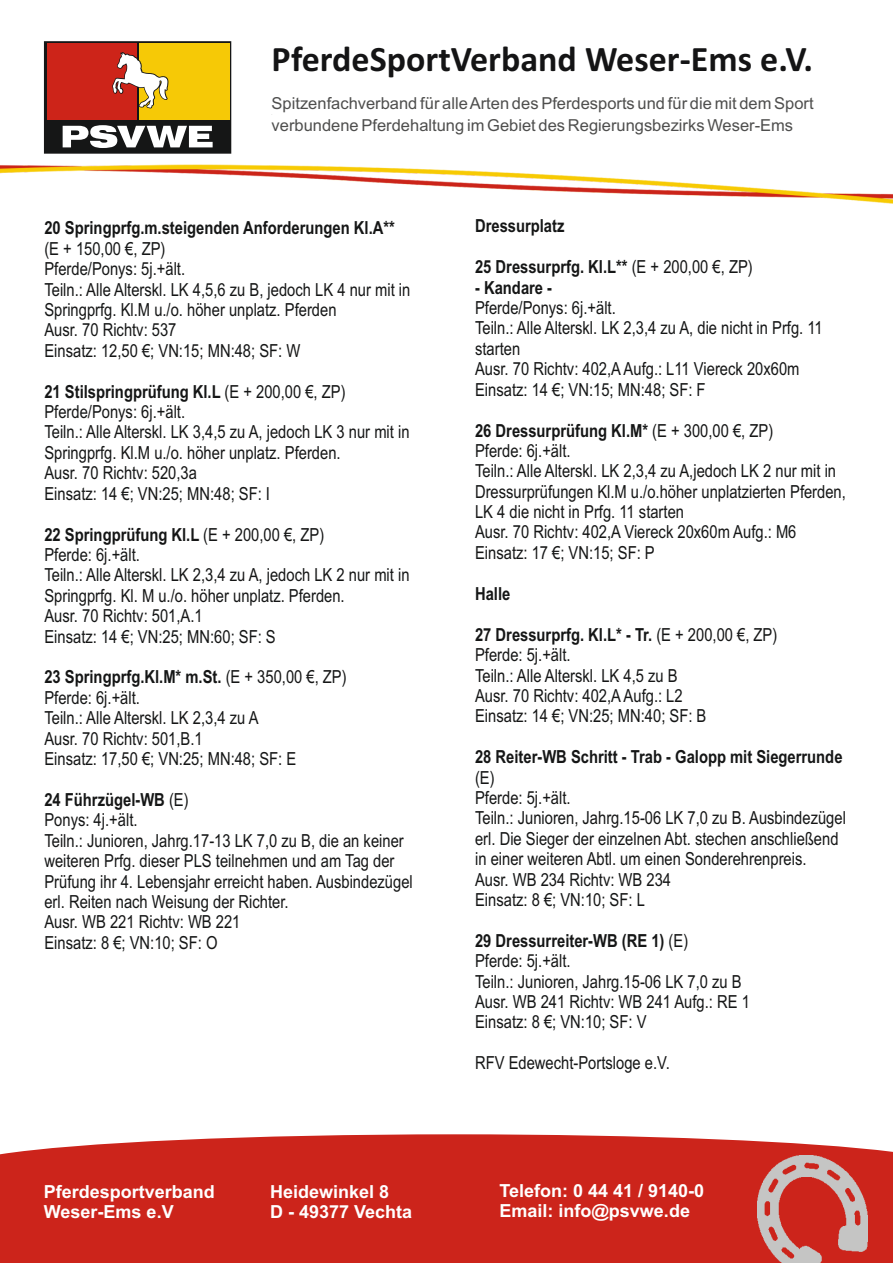
<style>
.page{position:relative;width:893px;height:1263px;background:#fff}
.page>*{position:absolute;margin:0;border:0;box-sizing:border-box;transform-origin:0 0}
.t1{font:700 36px "Calibri";color:#141415}
.t2{font:18px/20.4px "Arial Narrow";color:#151616}
.t3{font:700 18px "Arial Narrow";color:#151616}
.t4{font:700 18px/20.1px "Arial";color:#fff}
.t5{font:16.5px/21.8px "Arial";color:#4e4e4d}
.s1{font-weight:700}
.s2{font-weight:400}
</style>
<div class="page">
<div style="left:0;top:1167px;width:893px;height:96px;background:#cc241b"></div>
<svg style="left:0;top:1134px;width:893px;height:66px;fill:#cc241b"></svg>
<svg style="left:44px;top:41px;width:187px;height:107px;background:#bb7837"></svg>
<img style="left:758px;top:1156px;width:110px;height:107px">
<img style="left:1px;top:148px;width:892px;height:56px">
<h1 class="t1" style="left:272px;top:44px;width:543px">PferdeSportVerband Weser-Ems e.V.</h1>
<p class="t5" style="left:272px;top:94px;width:544px">Spitzenfachverband für alle Arten des Pferdesports und für die mit dem Sport verbundene Pferdehaltung im Gebiet des Regierungsbezirks Weser-Ems</p>
<p class="t3" style="left:44px;top:221px;width:352px">20 Springprfg.m.steigenden Anforderungen Kl.A**</p>
<p class="t2" style="left:44px;top:240px;width:367px">(E + 150,00 €, ZP)<br>Pferde/Ponys: 5j.+ält.<br>Teiln.: Alle Alterskl. LK 4,5,6 zu B, jedoch LK 4 nur mit in Springprfg. Kl.M u./o. höher unplatz. Pferden<br>Ausr. 70 Richtv: 537<br>Einsatz: 12,50 €; VN:15; MN:48; SF: W</p>
<p class="t2" style="left:44px;top:383px;width:367px"><span class="s1">21 Stilspringprüfung Kl.L</span> (E + 200,00 €, ZP)<br>Pferde/Ponys: 6j.+ält.<br>Teiln.: Alle Alterskl. LK 3,4,5 zu A, jedoch LK 3 nur mit in Springprfg. Kl.M u./o. höher unplatz. Pferden.<br>Ausr. 70 Richtv: 520,3a<br>Einsatz: 14 €; VN:25; MN:48; SF: I</p>
<p class="t2" style="left:44px;top:526px;width:367px"><span class="s1">22 Springprüfung Kl.L</span> (E + 200,00 €, ZP)<br>Pferde: 6j.+ält.<br>Teiln.: Alle Alterskl. LK 2,3,4 zu A, jedoch LK 2 nur mit in Springprfg. Kl. M u./o. höher unplatz. Pferden.<br>Ausr. 70 Richtv: 501,A.1<br>Einsatz: 14 €; VN:25; MN:60; SF: S</p>
<p class="t2" style="left:44px;top:669px;width:304px"><span class="s1">23 Springprfg.Kl.M* m.St.</span> (E + 350,00 €, ZP)<br>Pferde: 6j.+ält.<br>Teiln.: Alle Alterskl. LK 2,3,4 zu A<br>Ausr. 70 Richtv: 501,B.1<br>Einsatz: 17,50 €; VN:25; MN:48; SF: E</p>
<p class="t2" style="left:44px;top:791px;width:370px"><span class="s1">24 Führzügel-WB</span> (E)<br>Ponys: 4j.+ält.<br>Teiln.: Junioren, Jahrg.17-13 LK 7,0 zu B, die an keiner weiteren Prfg. dieser PLS teilnehmen und am Tag der Prüfung ihr 4. Lebensjahr erreicht haben. Ausbindezügel erl. Reiten nach Weisung der Richter.<br>Ausr. WB 221 Richtv: WB 221<br>Einsatz: 8 €; VN:10; SF: O</p>
<p class="t3" style="left:475px;top:219px;width:91px">Dressurplatz</p>
<p class="t3" style="left:475px;top:260px;width:279px">25 Dressurprfg. Kl.L** <span class="s2">(E + 200,00 €, ZP)</span></p>
<p class="t3" style="left:475px;top:281px;width:79px">- Kandare -</p>
<p class="t2" style="left:475px;top:299px;width:349px">Pferde/Ponys: 6j.+ält.<br>Teiln.: Alle Alterskl. LK 2,3,4 zu A, die nicht in Prfg. 11 starten<br>Ausr. 70 Richtv: 402,A Aufg.: L11 Viereck 20x60m Einsatz: 14 €; VN:15; MN:48; SF: F</p>
<p class="t2" style="left:475px;top:422px;width:372px"><span class="s1">26 Dressurprüfung Kl.M*</span> (E + 300,00 €, ZP)<br>Pferde: 6j.+ält.<br>Teiln.: Alle Alterskl. LK 2,3,4 zu A,jedoch LK 2 nur mit in Dressurprüfungen Kl.M u./o.höher unplatzierten Pferden, LK 4 die nicht in Prfg. 11 starten<br>Ausr. 70 Richtv: 402,A Viereck 20x60m Aufg.: M6<br>Einsatz: 17 €; VN:15; SF: P</p>
<p class="t3" style="left:475px;top:587px;width:37px">Halle</p>
<p class="t2" style="left:475px;top:626px;width:304px"><span class="s1">27 Dressurprfg. Kl.L* - Tr.</span> (E + 200,00 €, ZP)<br>Pferde: 5j.+ält.<br>Teiln.: Alle Alterskl. LK 4,5 zu B<br>Ausr. 70 Richtv: 402,A Aufg.: L2<br>Einsatz: 14 €; VN:25; MN:40; SF: B</p>
<p class="t3" style="left:475px;top:750px;width:369px">28 Reiter-WB Schritt - Trab - Galopp mit Siegerrunde</p>
<p class="t2" style="left:475px;top:769px;width:372px">(E)<br>Pferde: 5j.+ält.<br>Teiln.: Junioren, Jahrg.15-06 LK 7,0 zu B. Ausbindezügel erl. Die Sieger der einzelnen Abt. stechen anschließend in einer weiteren Abtl. um einen Sonderehrenpreis.<br>Ausr. WB 234 Richtv: WB 234<br>Einsatz: 8 €; VN:10; SF: L</p>
<p class="t2" style="left:475px;top:932px;width:276px"><span class="s1">29 Dressurreiter-WB (RE 1)</span> (E)<br>Pferde: 5j.+ält.<br>Teiln.: Junioren, Jahrg.15-06 LK 7,0 zu B<br>Ausr. WB 241 Richtv: WB 241 Aufg.: RE 1<br>Einsatz: 8 €; VN:10; SF: V</p>
<p class="t2" style="left:475px;top:1054px;width:196px">RFV Edewecht-Portsloge e.V.</p>
<p class="t4" style="left:44px;top:1183px;width:173px">Pferdesportverband<br>Weser-Ems e.V</p>
<p class="t4" style="left:270px;top:1183px;width:144px">Heidewinkel 8<br>D - 49377 Vechta</p>
<p class="t4" style="left:499px;top:1182px;width:206px">Telefon: 0 44 41 / 9140-0<br>Email: info@psvwe.de</p>
</div>
